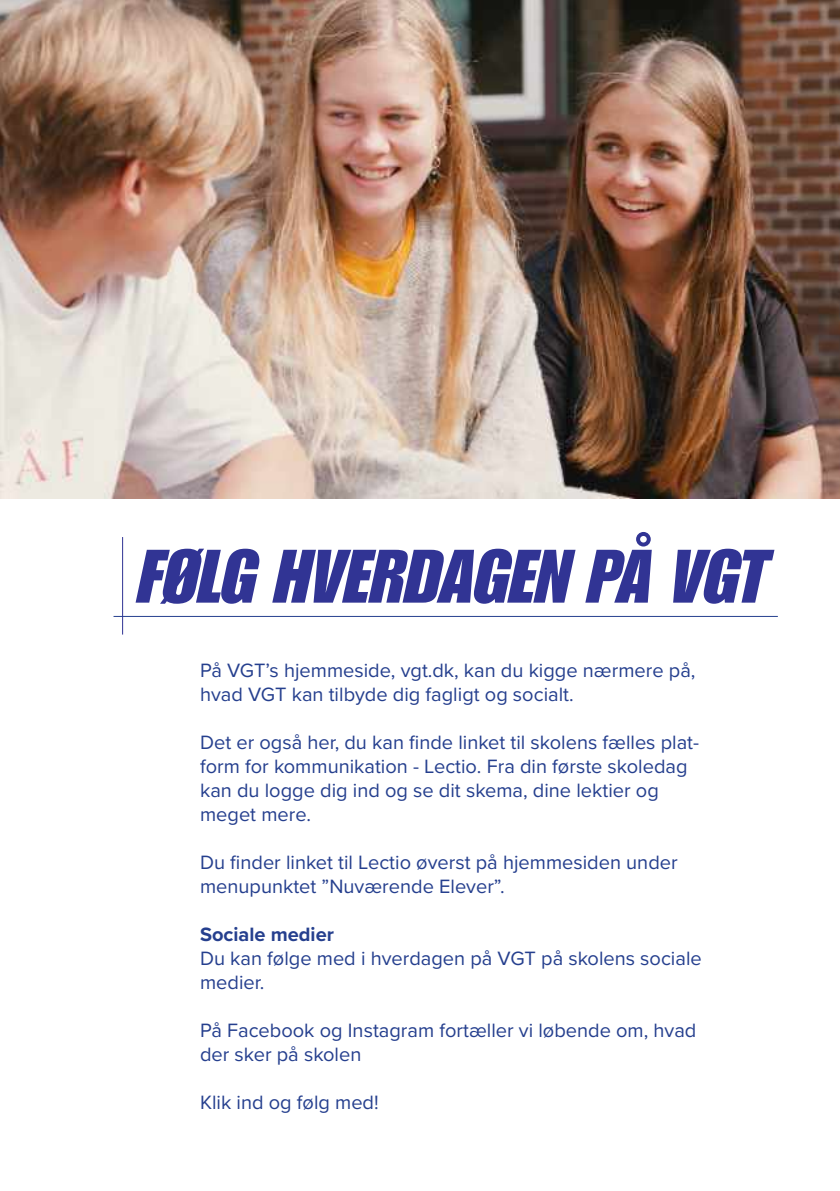
<style>
.page{position:relative;width:840px;height:1191px;background:#fff}
.page>*{position:absolute;margin:0;border:0;box-sizing:border-box;transform-origin:0 0}
.t1{font:italic 74px "Impact URW";color:#313494}
.t2{font:20px/24px "Proxima Nova";color:#253f8e}
.t3{font:700 20px "Proxima Nova";color:#253f8e}
</style>
<div class="page">
<img style="left:0;top:0;width:839px;height:498px">
<hr style="left:113px;top:616px;width:664px;height:1px;background:#253f8e">
<hr style="left:122px;top:537px;width:1px;height:97px;background:#313494">
<h1 class="t1" style="left:134px;top:532px;width:630px">FØLG HVERDAGEN PÅ VGT</h1>
<p class="t2" style="left:200px;top:657px;width:496px">På VGT’s hjemmeside, vgt.dk, kan du kigge nærmere på, hvad VGT kan tilbyde dig fagligt og socialt.</p>
<p class="t2" style="left:200px;top:729px;width:500px">Det er også her, du kan finde linket til skolens fælles plat&shy;form for kommunikation - Lectio. Fra din første skoledag kan du logge dig ind og se dit skema, dine lektier og meget mere.</p>
<p class="t2" style="left:200px;top:849px;width:479px">Du finder linket til Lectio øverst på hjemmesiden under menupunktet ”Nuværende Elever”.</p>
<p class="t3" style="left:200px;top:919px;width:135px">Sociale medier</p>
<p class="t2" style="left:200px;top:945px;width:503px">Du kan følge med i hverdagen på VGT på skolens sociale medier.</p>
<p class="t2" style="left:200px;top:1017px;width:497px">På Facebook og Instagram fortæller vi løbende om, hvad der sker på skolen</p>
<p class="t2" style="left:200px;top:1089px;width:180px">Klik ind og følg med!</p>
</div>
